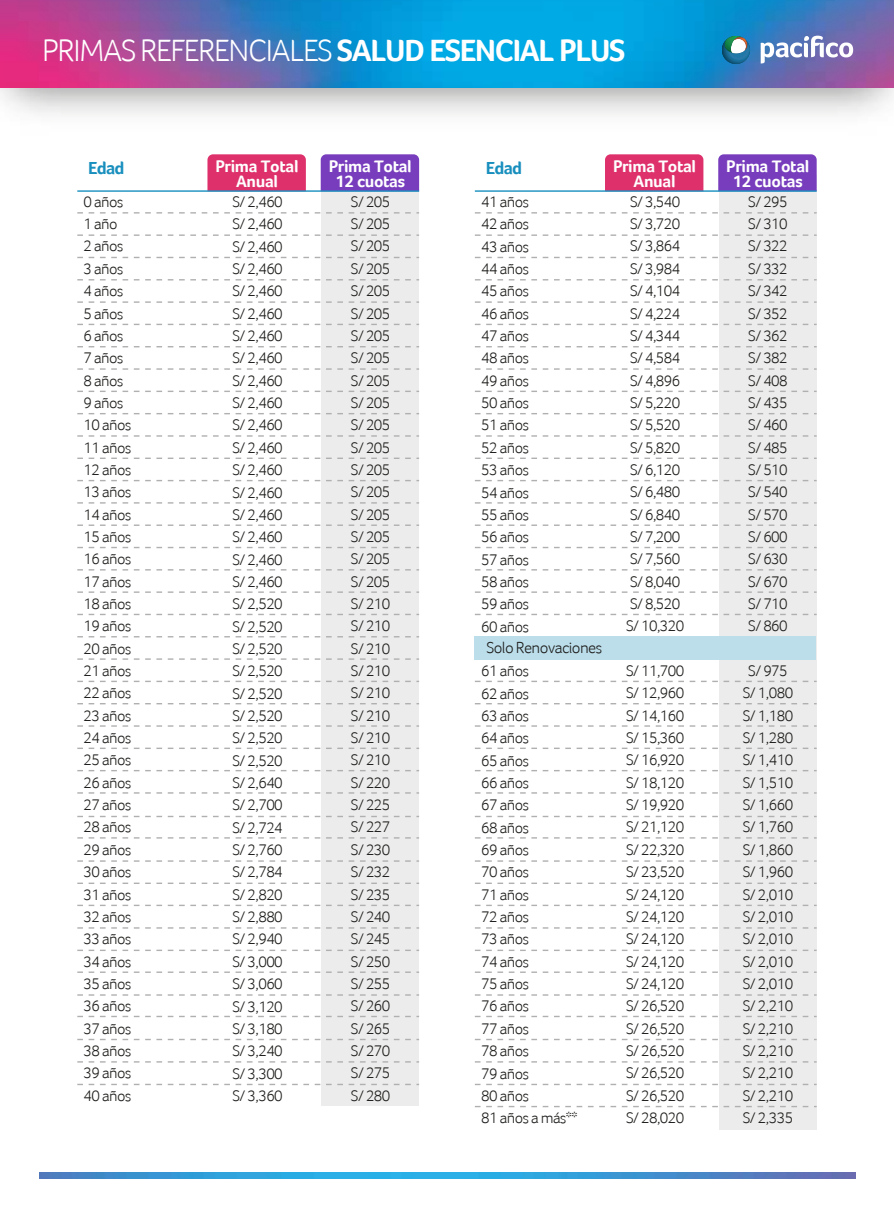
<style>
.page{position:relative;width:894px;height:1221px;background:#fff}
.page>*{position:absolute;margin:0;border:0;box-sizing:border-box;transform-origin:0 0}
.t1{font:300 31.5px "Foco";letter-spacing:-.04em;color:#fff}
.t2{font:700 17.85px "Foco";letter-spacing:-.045em;color:#198fbe}
.t3{font:700 17.15px/14.5px "Foco";letter-spacing:-.02em;color:#fff;text-align:center}
.t4{font:300 16.28px "Foco";letter-spacing:-.035em;color:#1e1e1c}
.t5{font:300 15.75px/22.4px "Foco";letter-spacing:-.035em;color:#1e1e1c;text-align:justify}
.s1{font-weight:700}
</style>
<div class="page">
<img style="left:0;top:87px;width:893px;height:28px">
<img style="left:0;top:0;width:893px;height:87px">
<img style="left:40px;top:1172px;width:814px;height:5px">
<div style="left:321px;top:175px;width:98px;height:930px;background:#edecec"></div>
<div style="left:207px;top:154px;width:99px;height:36px;background:#de316b"></div>
<div style="left:320px;top:154px;width:99px;height:36px;background:#773dbd"></div>
<hr style="left:77px;top:190px;width:342px;height:2px;background:#198fbe">
<svg style="left:77px;top:212px;width:342px;height:1px"></svg>
<svg style="left:77px;top:792px;width:342px;height:1px"></svg>
<svg style="left:77px;top:815px;width:342px;height:2px"></svg>
<svg style="left:77px;top:837px;width:342px;height:1px"></svg>
<svg style="left:77px;top:860px;width:342px;height:1px"></svg>
<svg style="left:77px;top:882px;width:342px;height:1px"></svg>
<svg style="left:77px;top:904px;width:342px;height:2px"></svg>
<svg style="left:77px;top:927px;width:342px;height:1px"></svg>
<svg style="left:77px;top:949px;width:342px;height:1px"></svg>
<svg style="left:77px;top:971px;width:342px;height:1px"></svg>
<svg style="left:77px;top:994px;width:342px;height:1px"></svg>
<svg style="left:77px;top:1015px;width:342px;height:2px"></svg>
<svg style="left:77px;top:1038px;width:342px;height:2px"></svg>
<svg style="left:77px;top:1061px;width:342px;height:1px"></svg>
<svg style="left:77px;top:1083px;width:342px;height:2px"></svg>
<svg style="left:77px;top:770px;width:342px;height:1px"></svg>
<svg style="left:77px;top:747px;width:342px;height:2px"></svg>
<svg style="left:77px;top:725px;width:342px;height:1px"></svg>
<svg style="left:77px;top:703px;width:342px;height:1px"></svg>
<svg style="left:77px;top:680px;width:342px;height:2px"></svg>
<svg style="left:77px;top:658px;width:342px;height:1px"></svg>
<svg style="left:77px;top:636px;width:342px;height:1px"></svg>
<svg style="left:77px;top:613px;width:342px;height:2px"></svg>
<svg style="left:77px;top:591px;width:342px;height:2px"></svg>
<svg style="left:77px;top:569px;width:342px;height:1px"></svg>
<svg style="left:77px;top:547px;width:342px;height:1px"></svg>
<svg style="left:77px;top:524px;width:342px;height:2px"></svg>
<svg style="left:77px;top:502px;width:342px;height:1px"></svg>
<svg style="left:77px;top:480px;width:342px;height:1px"></svg>
<svg style="left:77px;top:457px;width:342px;height:2px"></svg>
<svg style="left:77px;top:435px;width:342px;height:1px"></svg>
<svg style="left:77px;top:413px;width:342px;height:1px"></svg>
<svg style="left:77px;top:390px;width:342px;height:2px"></svg>
<svg style="left:77px;top:368px;width:342px;height:2px"></svg>
<svg style="left:77px;top:346px;width:342px;height:1px"></svg>
<svg style="left:77px;top:324px;width:342px;height:1px"></svg>
<svg style="left:77px;top:301px;width:342px;height:2px"></svg>
<svg style="left:77px;top:279px;width:342px;height:1px"></svg>
<svg style="left:77px;top:257px;width:342px;height:1px"></svg>
<svg style="left:77px;top:234px;width:342px;height:2px"></svg>
<div style="left:718px;top:175px;width:98px;height:955px;background:#edecec"></div>
<div style="left:605px;top:154px;width:98px;height:36px;background:#de316b"></div>
<div style="left:718px;top:154px;width:98px;height:36px;background:#773dbd"></div>
<hr style="left:474px;top:190px;width:342px;height:2px;background:#198fbe">
<svg style="left:475px;top:212px;width:341px;height:1px"></svg>
<svg style="left:475px;top:792px;width:341px;height:1px"></svg>
<svg style="left:474px;top:815px;width:342px;height:2px"></svg>
<svg style="left:475px;top:837px;width:341px;height:1px"></svg>
<svg style="left:475px;top:860px;width:341px;height:1px"></svg>
<svg style="left:475px;top:882px;width:341px;height:1px"></svg>
<svg style="left:474px;top:904px;width:342px;height:2px"></svg>
<svg style="left:475px;top:927px;width:341px;height:1px"></svg>
<svg style="left:475px;top:949px;width:341px;height:1px"></svg>
<svg style="left:475px;top:971px;width:341px;height:1px"></svg>
<svg style="left:475px;top:994px;width:341px;height:1px"></svg>
<svg style="left:474px;top:1015px;width:342px;height:2px"></svg>
<svg style="left:474px;top:1038px;width:342px;height:2px"></svg>
<svg style="left:475px;top:1061px;width:341px;height:1px"></svg>
<svg style="left:474px;top:1083px;width:342px;height:2px"></svg>
<svg style="left:474px;top:1105px;width:342px;height:2px"></svg>
<svg style="left:474px;top:769px;width:342px;height:2px"></svg>
<svg style="left:474px;top:747px;width:342px;height:2px"></svg>
<svg style="left:475px;top:725px;width:341px;height:1px"></svg>
<svg style="left:474px;top:703px;width:342px;height:1px"></svg>
<svg style="left:474px;top:680px;width:342px;height:2px"></svg>
<svg style="left:474px;top:613px;width:342px;height:2px"></svg>
<svg style="left:475px;top:591px;width:341px;height:2px"></svg>
<svg style="left:475px;top:569px;width:341px;height:1px"></svg>
<svg style="left:474px;top:547px;width:342px;height:1px"></svg>
<svg style="left:475px;top:524px;width:341px;height:2px"></svg>
<svg style="left:475px;top:502px;width:341px;height:1px"></svg>
<svg style="left:474px;top:480px;width:342px;height:1px"></svg>
<svg style="left:474px;top:457px;width:342px;height:2px"></svg>
<svg style="left:475px;top:435px;width:341px;height:1px"></svg>
<svg style="left:474px;top:413px;width:342px;height:1px"></svg>
<svg style="left:474px;top:390px;width:342px;height:2px"></svg>
<svg style="left:475px;top:368px;width:341px;height:2px"></svg>
<svg style="left:475px;top:346px;width:341px;height:1px"></svg>
<svg style="left:474px;top:324px;width:342px;height:1px"></svg>
<svg style="left:475px;top:301px;width:341px;height:2px"></svg>
<svg style="left:475px;top:279px;width:341px;height:1px"></svg>
<svg style="left:474px;top:257px;width:342px;height:1px"></svg>
<svg style="left:475px;top:234px;width:341px;height:2px"></svg>
<div style="left:474px;top:636px;width:341px;height:23px;background:#bcdeeb"></div>
<svg style="left:721px;top:36px;width:28px;height:28px"></svg>
<svg style="left:760px;top:36px;width:92px;height:28px"></svg>
<h1 class="t1" style="left:42px;top:32px;width:585px">PRIMAS REFERENCIALES <span class="s1">SALUD ESENCIAL PLUS</span></h1>
<p class="t2" style="left:88px;top:157px;width:38px">Edad</p>
<p class="t3" style="left:612px;top:159px;width:85px">Prima Total<br>Anual</p>
<p class="t3" style="left:726px;top:159px;width:85px">Prima Total<br>12 cuotas</p>
<p class="t5" style="left:625px;top:190px;width:60px;text-align:left">S/ 3,540<br>S/ 3,720<br>S/ 3,864<br>S/ 3,984<br>S/ 4,104<br>S/ 4,224<br>S/ 4,344<br>S/ 4,584<br>S/ 4,896<br>S/ 5,220<br>S/ 5,520<br>S/ 5,820<br>S/ 6,120<br>S/ 6,480<br>S/ 6,840<br>S/ 7,200<br>S/ 7,560<br>S/ 8,040<br>S/ 8,520<br>S/ 10,320</p>
<p class="t5" style="left:625px;top:659px;width:60px">S/ 11,700<br>S/ 12,960<br>S/ 14,160<br>S/ 15,360<br>S/ 16,920<br>S/ 18,120<br>S/ 19,920<br>S/ 21,120<br>S/ 22,320<br>S/ 23,520<br>S/ 24,120<br>S/ 24,120<br>S/ 24,120<br>S/ 24,120<br>S/ 24,120<br>S/ 26,520<br>S/ 26,520<br>S/ 26,520<br>S/ 26,520<br>S/ 26,520<br>S/ 28,020</p>
<p class="t3" style="left:215px;top:159px;width:85px">Prima Total<br>Anual</p>
<p class="t3" style="left:328px;top:159px;width:85px">Prima Total<br>12 cuotas</p>
<p class="t5" style="left:351px;top:190px;width:41px">S/ 205<br>S/ 205<br>S/ 205<br>S/ 205<br>S/ 205<br>S/ 205<br>S/ 205<br>S/ 205<br>S/ 205<br>S/ 205<br>S/ 205<br>S/ 205<br>S/ 205<br>S/ 205<br>S/ 205<br>S/ 205<br>S/ 205<br>S/ 205<br>S/ 210<br>S/ 210<br>S/ 210<br>S/ 210<br>S/ 210<br>S/ 210<br>S/ 210<br>S/ 210<br>S/ 220<br>S/ 225<br>S/ 227<br>S/ 230<br>S/ 232<br>S/ 235<br>S/ 240<br>S/ 245<br>S/ 250<br>S/ 255<br>S/ 260<br>S/ 265<br>S/ 270<br>S/ 275<br>S/ 280</p>
<p class="t2" style="left:485px;top:157px;width:38px">Edad</p>
<p class="t5" style="left:748px;top:190px;width:41px">S/ 295<br>S/ 310<br>S/ 322<br>S/ 332<br>S/ 342<br>S/ 352<br>S/ 362<br>S/ 382<br>S/ 408<br>S/ 435<br>S/ 460<br>S/ 485<br>S/ 510<br>S/ 540<br>S/ 570<br>S/ 600<br>S/ 630<br>S/ 670<br>S/ 710<br>S/ 860</p>
<p class="t5" style="left:742px;top:659px;width:52px;text-align:center">S/ 975<br>S/ 1,080<br>S/ 1,180<br>S/ 1,280<br>S/ 1,410<br>S/ 1,510<br>S/ 1,660<br>S/ 1,760<br>S/ 1,860<br>S/ 1,960<br>S/ 2,010<br>S/ 2,010<br>S/ 2,010<br>S/ 2,010<br>S/ 2,010<br>S/ 2,210<br>S/ 2,210<br>S/ 2,210<br>S/ 2,210<br>S/ 2,210<br>S/ 2,335</p>
<p class="t5" style="left:84px;top:190px;width:49px;text-align:left">0 años<br>1 año<br>2 años<br>3 años<br>4 años<br>5 años<br>6 años<br>7 años<br>8 años<br>9 años<br>10 años<br>11 años<br>12 años<br>13 años<br>14 años<br>15 años<br>16 años<br>17 años<br>18 años<br>19 años<br>20 años<br>21 años<br>22 años<br>23 años<br>24 años<br>25 años<br>26 años<br>27 años<br>28 años<br>29 años<br>30 años<br>31 años<br>32 años<br>33 años<br>34 años<br>35 años<br>36 años<br>37 años<br>38 años<br>39 años<br>40 años</p>
<p class="t5" style="left:232px;top:190px;width:52px">S/ 2,460<br>S/ 2,460<br>S/ 2,460<br>S/ 2,460<br>S/ 2,460<br>S/ 2,460<br>S/ 2,460<br>S/ 2,460<br>S/ 2,460<br>S/ 2,460<br>S/ 2,460<br>S/ 2,460<br>S/ 2,460<br>S/ 2,460<br>S/ 2,460<br>S/ 2,460<br>S/ 2,460<br>S/ 2,460<br>S/ 2,520<br>S/ 2,520<br>S/ 2,520<br>S/ 2,520<br>S/ 2,520<br>S/ 2,520<br>S/ 2,520<br>S/ 2,520<br>S/ 2,640<br>S/ 2,700<br>S/ 2,724<br>S/ 2,760<br>S/ 2,784<br>S/ 2,820<br>S/ 2,880<br>S/ 2,940<br>S/ 3,000<br>S/ 3,060<br>S/ 3,120<br>S/ 3,180<br>S/ 3,240<br>S/ 3,300<br>S/ 3,360</p>
<p class="t5" style="left:481px;top:190px;width:49px">41 años 42 años 43 años 44 años 45 años 46 años 47 años 48 años 49 años 50 años 51 años 52 años 53 años 54 años 55 años 56 años 57 años 58 años 59 años 60 años</p>
<p class="t5" style="left:481px;top:659px;width:98px;text-align:left">61 años<br>62 años<br>63 años<br>64 años<br>65 años<br>66 años<br>67 años<br>68 años<br>69 años<br>70 años<br>71 años<br>72 años<br>73 años<br>74 años<br>75 años<br>76 años<br>77 años<br>78 años<br>79 años<br>80 años<br>81 años a más**</p>
<p class="t4" style="left:486px;top:638px;width:117px">Solo Renovaciones</p>
</div>
